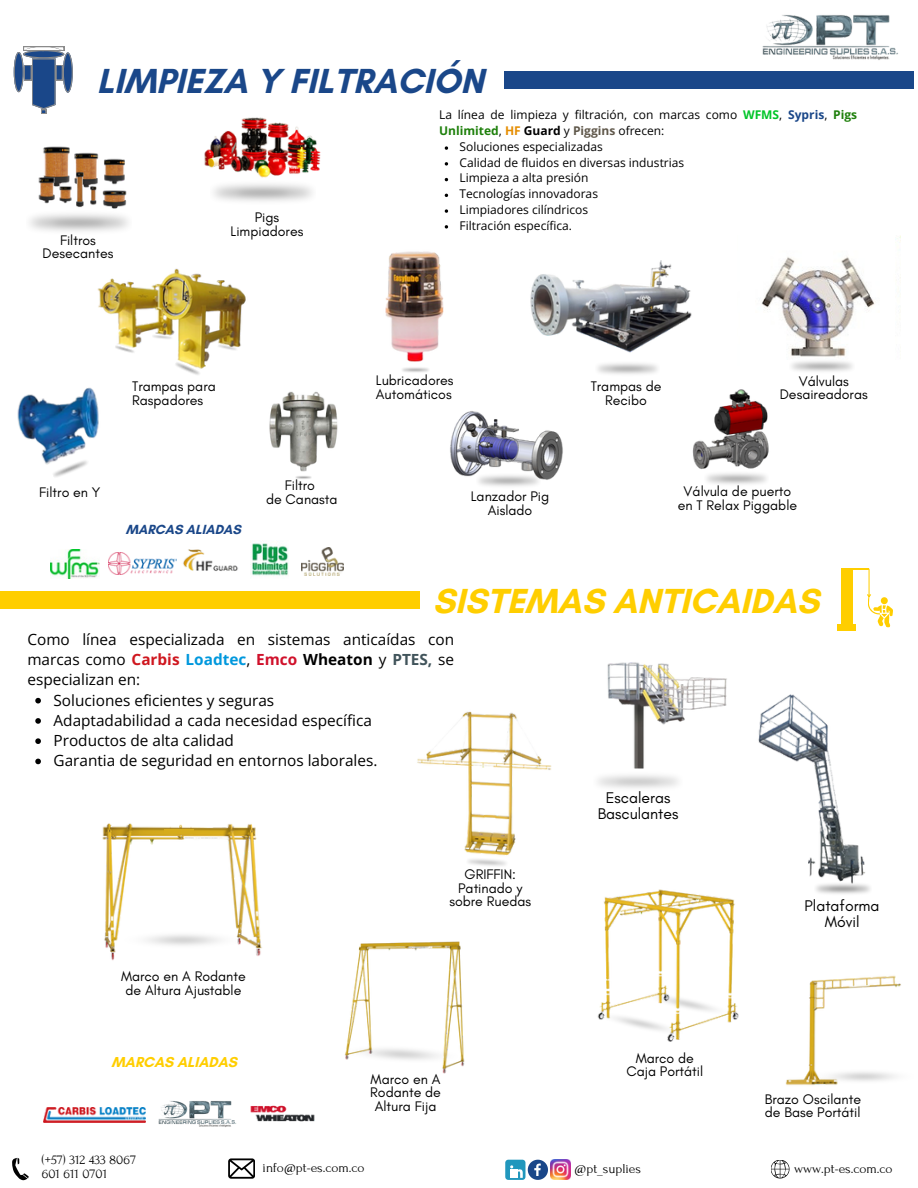
<style>
.page{position:relative;width:918px;height:1188px;background:#fff}
.page>*{position:absolute;margin:0;border:0;box-sizing:border-box;transform-origin:0 0}
.t1{font:700 35.4px "Glacial Indifference";color:#1a4789}
.t2{font:700 35.4px "Glacial Indifference";color:#ffce00}
.t3{font:15.75px/15.8px "Glacial Indifference";color:#000;text-align:center}
.t4{font:15.45px/20.2px "Open Sans";color:#000;text-align:justify}
.t5{font:700 14.7px "Glacial Indifference";color:#ffce00}
.t6{font:14.1px/13.5px "Glacial Indifference";color:#000;text-align:center}
.t7{font:13.5px/13.5px "Forum";color:#010101}
.t8{font:700 13.5px "Glacial Indifference";color:#1a4789}
.t9{font:12px/15.8px "Open Sans";color:#000}
.s1{font-weight:700;color:#00c529}
.s2{font-weight:700;color:#1a4789}
.s3{font-weight:700;color:#1e800b}
.s4{font-weight:700;color:#e58d00}
.s5{font-weight:700}
.s6{font-weight:700;color:#60584b}
.s7{font-weight:700;color:#cf171f}
.s8{font-weight:700;color:#0098dd}
.s9{font-weight:700;color:#d0112b}
.s10{font-weight:700;color:#41545b}
</style>
<div class="page">
<svg style="left:16px;top:54px;width:6px;height:36px"></svg>
<div style="left:13px;top:51px;width:12px;height:42px;border:2px solid #8b8b8b;border-radius:50%"></div>
<svg style="left:64px;top:53px;width:7px;height:38px"></svg>
<div style="left:62px;top:51px;width:12px;height:43px;border:2px solid #8b8b8b;border-radius:50%"></div>
<svg style="left:23px;top:48px;width:41px;height:66px"></svg>
<div style="left:22px;top:45px;width:44px;height:7px;border:2px solid #8b8b8b"></div>
<div style="left:838px;top:625px;width:18px;height:6px;background:#ffce00"></div>
<svg style="left:841px;top:569px;width:52px;height:59px"></svg>
<div style="left:504px;top:71px;width:414px;height:18px;background:#1a4789"></div>
<div style="left:0;top:591px;width:420px;height:18px;background:#ffce00"></div>
<img style="left:762px;top:15px;width:136px;height:45px">
<img style="left:204px;top:117px;width:117px;height:61px">
<img style="left:38px;top:146px;width:89px;height:63px">
<img style="left:269px;top:391px;width:69px;height:87px">
<img style="left:296px;top:475px;width:15px;height:4px">
<img style="left:53px;top:468px;width:27px;height:9px">
<img style="left:17px;top:387px;width:82px;height:81px">
<img style="left:97px;top:268px;width:149px;height:101px">
<img style="left:173px;top:360px;width:29px;height:15px">
<img style="left:114px;top:344px;width:22px;height:11px">
<img style="left:152px;top:334px;width:21px;height:7px">
<img style="left:217px;top:343px;width:22px;height:10px">
<img style="left:183px;top:549px;width:55px;height:22px">
<img style="left:109px;top:553px;width:67px;height:21px">
<img style="left:251px;top:541px;width:38px;height:35px">
<img style="left:51px;top:550px;width:48px;height:29px">
<img style="left:550px;top:1160px;width:21px;height:20px">
<svg style="left:12px;top:1158px;width:17px;height:22px"></svg>
<svg style="left:228px;top:1158px;width:27px;height:21px"></svg>
<div style="left:505px;top:1160px;width:20px;height:20px;background:#2197bd;border-radius:3px"></div>
<svg style="left:510px;top:1160px;width:38px;height:20px"></svg>
<svg style="left:771px;top:1160px;width:18px;height:18px"></svg>
<img style="left:761px;top:237px;width:139px;height:120px">
<img style="left:402px;top:367px;width:27px;height:5px">
<img style="left:158px;top:1101px;width:79px;height:26px">
<img style="left:43px;top:1107px;width:103px;height:15px">
<img style="left:250px;top:1105px;width:65px;height:17px">
<img style="left:758px;top:694px;width:114px;height:195px">
<img style="left:607px;top:662px;width:120px;height:106px">
<img style="left:347px;top:941px;width:117px;height:133px">
<hr style="left:396px;top:943px;width:17px;height:3px;background:#c9a11b">
<img style="left:102px;top:823px;width:159px;height:138px">
<hr style="left:164px;top:830px;width:29px;height:4px;background:#d6ac1c">
<img style="left:417px;top:711px;width:135px;height:148px">
<svg style="left:484px;top:815px;width:13px;height:3px"></svg>
<img style="left:785px;top:975px;width:116px;height:111px">
<img style="left:601px;top:889px;width:138px;height:135px">
<svg style="left:634px;top:903px;width:14px;height:5px"></svg>
<svg style="left:687px;top:895px;width:14px;height:4px"></svg>
<img style="left:597px;top:1004px;width:105px;height:38px">
<img style="left:104px;top:929px;width:158px;height:21px">
<img style="left:344px;top:1040px;width:121px;height:28px">
<img style="left:794px;top:1067px;width:107px;height:18px">
<img style="left:385px;top:251px;width:59px;height:111px">
<img style="left:530px;top:260px;width:162px;height:93px">
<img style="left:692px;top:389px;width:77px;height:80px">
<img style="left:450px;top:411px;width:113px;height:70px">
<img style="left:301px;top:547px;width:43px;height:28px">
<svg style="left:445px;top:146px;width:3px;height:4px"></svg>
<svg style="left:445px;top:162px;width:3px;height:4px"></svg>
<svg style="left:445px;top:209px;width:3px;height:4px"></svg>
<svg style="left:445px;top:225px;width:3px;height:4px"></svg>
<svg style="left:35px;top:698px;width:6px;height:5px"></svg>
<svg style="left:35px;top:718px;width:6px;height:6px"></svg>
<svg style="left:35px;top:738px;width:6px;height:6px"></svg>
<svg style="left:35px;top:759px;width:6px;height:5px"></svg>
<p class="t1" style="left:97px;top:59px;width:388px">LIMPIEZA Y FILTRACIÓN</p>
<p class="t6" style="left:43px;top:233px;width:72px">Filtros<br>Desecantes</p>
<h5 class="t6" style="left:231px;top:211px;width:74px">Pigs<br>Limpiadores</h5>
<p class="t9" style="left:439px;top:107px;width:420px">La línea de limpieza y filtración, con marcas como <span class="s1">WFMS</span>, <span class="s2">Sypris</span>, <span class="s3">Pigs<br>Unlimited</span>, <span class="s4">HF</span> <span class="s5">Guard</span> y <span class="s6">Piggins</span> ofrecen:</p>
<p class="t9" style="left:460px;top:138px;width:145px">Soluciones especializadas</p>
<p class="t9" style="left:460px;top:154px;width:226px">Calidad de fluidos en diversas industrias</p>
<p class="t9" style="left:460px;top:170px;width:130px">Limpieza a alta presión</p>
<p class="t9" style="left:460px;top:186px;width:140px">Tecnologías innovadoras</p>
<p class="t9" style="left:460px;top:201px;width:130px">Limpiadores cilíndricos</p>
<p class="t9" style="left:460px;top:217px;width:114px">Filtración específica.</p>
<p class="t6" style="left:132px;top:380px;width:85px;text-align:left">Trampas para<br>Raspadores</p>
<p class="t6" style="left:39px;top:485px;width:63px">Filtro en Y</p>
<p class="t8" style="left:126px;top:522px;width:117px">MARCAS ALIADAS</p>
<h5 class="t6" style="left:266px;top:478px;width:73px">Filtro<br>de Canasta</h5>
<p class="t6" style="left:376px;top:374px;width:79px;text-align:left">Lubricadores<br>Automáticos</p>
<p class="t6" style="left:471px;top:490px;width:80px">Lanzador Pig<br>Aislado</p>
<h5 class="t6" style="left:591px;top:380px;width:72px">Trampas de<br>Recibo</h5>
<p class="t6" style="left:780px;top:374px;width:89px">Válvulas<br>Desaireadoras</p>
<h1 class="t6" style="left:678px;top:484px;width:121px">Válvula de puerto en T Relax Piggable</h1>
<p class="t2" style="left:433px;top:579px;width:388px">SISTEMAS ANTICAIDAS</p>
<p class="t4" style="left:27px;top:629px;width:428px">Como línea especializada en sistemas anticaídas con marcas como <span class="s7">Carbis</span> <span class="s8">Loadtec</span>, <span class="s9">Emco</span> <span class="s5">Wheaton</span> y <span class="s10">PTES,</span> se especializan en:</p>
<p class="t4" style="left:54px;top:690px;width:222px">Soluciones eficientes y seguras</p>
<h5 class="t4" style="left:54px;top:710px;width:320px">Adaptadabilidad a cada necesidad específica</h5>
<p class="t4" style="left:54px;top:730px;width:182px">Productos de alta calidad</p>
<h5 class="t4" style="left:54px;top:750px;width:325px">Garantia de seguridad en entornos laborales.</h5>
<h5 class="t6" style="left:121px;top:970px;width:126px">Marco en A Rodante de Altura Ajustable</h5>
<p class="t5" style="left:112px;top:1053px;width:127px">MARCAS ALIADAS</p>
<p class="t6" style="left:449px;top:868px;width:83px">GRIFFIN:<br>Patinado y sobre Ruedas</p>
<p class="t6" style="left:370px;top:1072px;width:72px">Marco en A<br>Rodante de<br>Altura Fija</p>
<p class="t3" style="left:598px;top:790px;width:82px">Escaleras<br>Basculantes</p>
<h5 class="t6" style="left:626px;top:1051px;width:78px">Marco de<br>Caja Portátil</h5>
<h2 class="t3" style="left:805px;top:898px;width:76px">Plataforma<br>Móvil</h2>
<h3 class="t6" style="left:765px;top:1092px;width:98px;text-align:left">Brazo Oscilante de Base Portátil</h3>
<p class="t7" style="left:42px;top:1153px;width:96px">(+57) 312 433 8067<br>601 611 0701</p>
<p class="t7" style="left:263px;top:1161px;width:103px">info@pt-es.com.co</p>
<p class="t7" style="left:575px;top:1162px;width:68px">@pt_suplies</p>
<p class="t7" style="left:794px;top:1163px;width:100px">www.pt-es.com.co</p>
</div>
